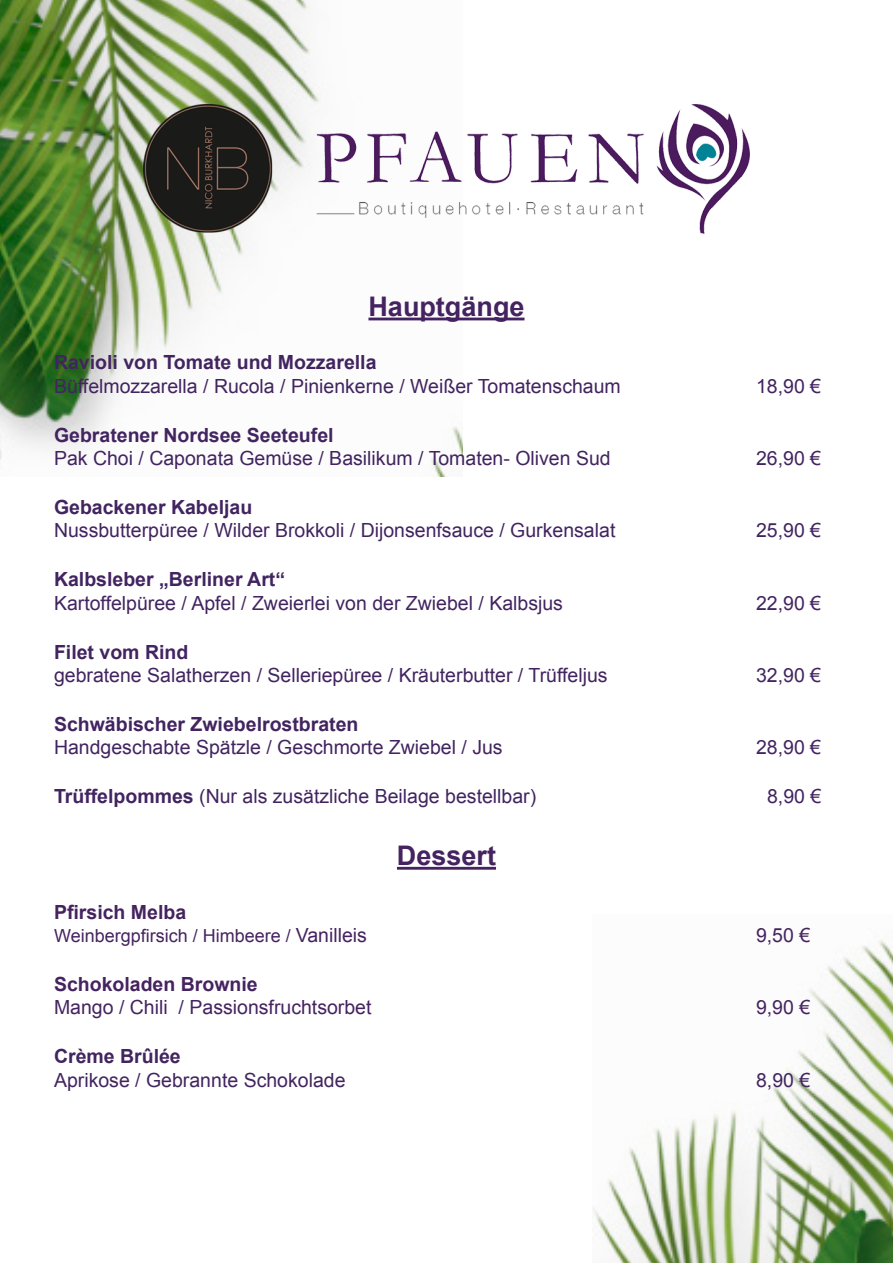
<style>
.page{position:relative;width:893px;height:1263px;background:#fff}
.page>*{position:absolute;margin:0;border:0;box-sizing:border-box;transform-origin:0 0}
.t1{font:700 27px "Arial";color:#452360}
.t2{font:19.5px/23.4px "Arial";color:#422460}
.t3{font:19.5px/23.4px "Arial";color:#452360}
.t4{font:19.5px/23.4px "Arial";color:#42255f}
.t5{font:700 19.5px "Arial";color:#452360}
.t6{font:18px "Arial";color:#452360}
.s1{font-weight:700}
.s2{font-size:19.5px}
</style>
<div class="page">
<img style="left:592px;top:939px;width:301px;height:324px">
<img style="left:0;top:0;width:463px;height:476px">
<img style="left:144px;top:104px;width:605px;height:130px">
<hr style="left:368px;top:318px;width:156px;height:2px;background:#452360">
<hr style="left:397px;top:867px;width:99px;height:3px;background:#452360">
<p class="t1" style="left:368px;top:289px;width:158px">Hauptgänge</p>
<p class="t2" style="left:54px;top:351px;width:568px"><span class="s1">Ravioli von Tomate und Mozzarella<br></span>Büffelmozzarella / Rucola / Pinienkerne / Weißer Tomatenschaum</p>
<p class="t2" style="left:54px;top:423px;width:558px"><span class="s1">Gebratener Nordsee Seeteufel<br></span>Pak Choi / Caponata Gemüse / Basilikum / Tomaten- Oliven Sud</p>
<p class="t2" style="left:54px;top:496px;width:563px"><span class="s1">Gebackener Kabeljau<br></span>Nussbutterpüree / Wilder Brokkoli / Dijonsenfsauce / Gurkensalat</p>
<p class="t2" style="left:54px;top:568px;width:511px"><span class="s1">Kalbsleber „Berliner Art“<br></span>Kartoffelpüree / Apfel / Zweierlei von der Zwiebel / Kalbsjus</p>
<p class="t2" style="left:54px;top:640px;width:555px"><span class="s1">Filet vom Rind<br></span>gebratene Salatherzen / Selleriepüree / Kräuterbutter / Trüffeljus</p>
<p class="t2" style="left:54px;top:712px;width:450px"><span class="s1">Schwäbischer Zwiebelrostbraten<br></span>Handgeschabte Spätzle / Geschmorte Zwiebel / Jus</p>
<p class="t2" style="left:756px;top:374px;width:67px">18,90 €</p>
<p class="t2" style="left:756px;top:447px;width:67px">26,90 €</p>
<p class="t2" style="left:756px;top:519px;width:67px">25,90 €</p>
<p class="t2" style="left:756px;top:591px;width:67px">22,90 €</p>
<p class="t2" style="left:756px;top:664px;width:67px">32,90 €</p>
<p class="t2" style="left:756px;top:736px;width:67px">28,90 €</p>
<p class="t2" style="left:54px;top:785px;width:484px"><span class="s1">Trüffelpommes</span> (Nur als zusätzliche Beilage bestellbar)</p>
<p class="t2" style="left:767px;top:785px;width:56px">8,90 €</p>
<p class="t1" style="left:397px;top:838px;width:101px">Dessert</p>
<p class="t5" style="left:54px;top:899px;width:134px">Pfirsich Melba</p>
<p class="t6" style="left:54px;top:924px;width:314px">Weinbergpfirsich / Himbeere / <span class="s2">Vanilleis</span></p>
<p class="t3" style="left:756px;top:924px;width:56px">9,50 €</p>
<p class="t3" style="left:54px;top:972px;width:319px"><span class="s1">Schokoladen Brownie<br></span>Mango / Chili / Passionsfruchtsorbet</p>
<p class="t3" style="left:756px;top:996px;width:56px">9,90 €</p>
<p class="t4" style="left:54px;top:1045px;width:293px"><span class="s1">Crème Brûlée<br></span>Aprikose / Gebrannte Schokolade</p>
<p class="t4" style="left:756px;top:1068px;width:56px">8,90 €</p>
</div>
